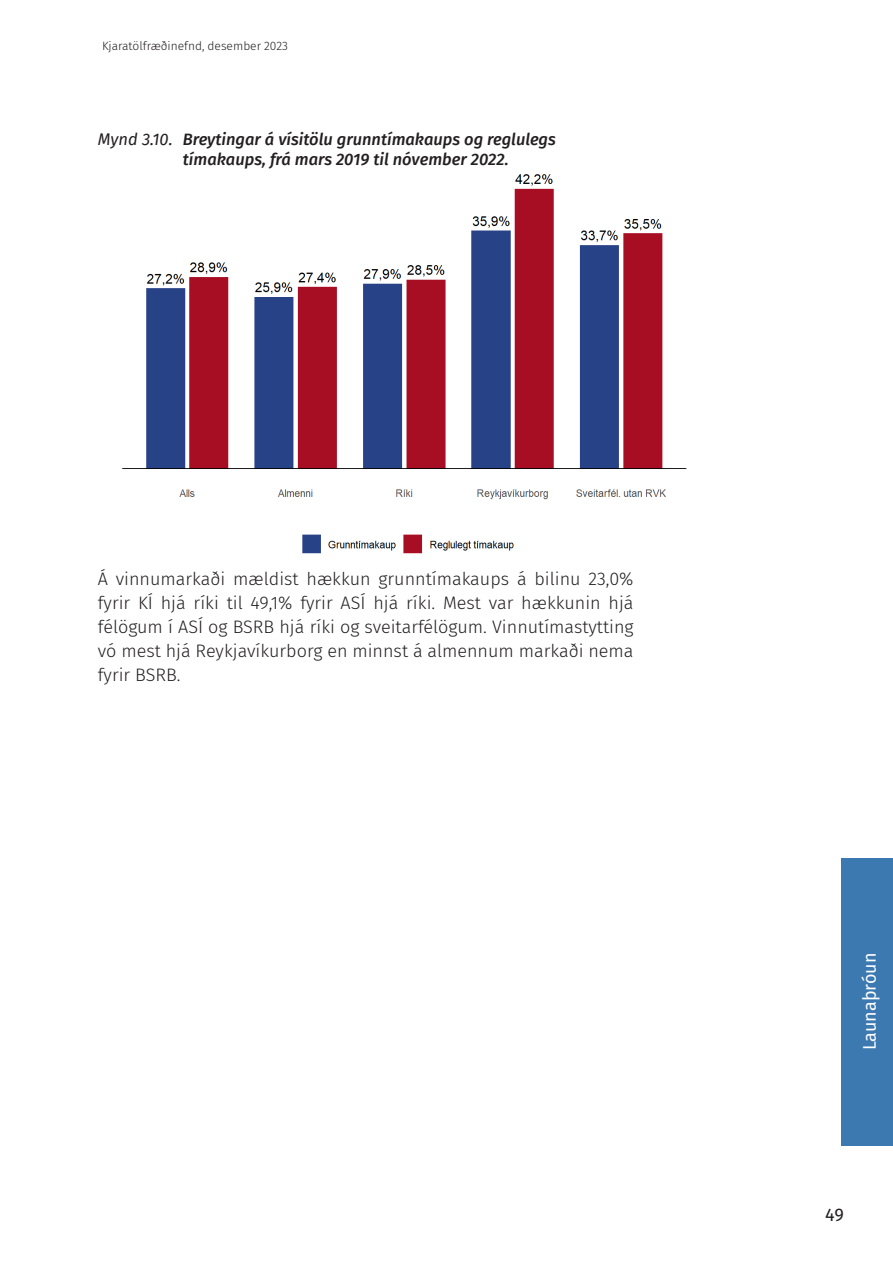
<style>
.page{position:relative;width:893px;height:1263px;background:#fff}
.page>*{position:absolute;margin:0;border:0;box-sizing:border-box;transform-origin:0 0}
._2_efnisgrein{font:300 18px/24px "Fira Sans";color:#231f20;text-align:justify}
.t1{font:18px "Fira Sans";color:#231f20}
.t2{font:17.85px "Fira Sans";color:#fff}
.Myndatexti{font:italic 500 16.5px/19.5px "Fira Sans";color:#231f20}
.t3{font:300 12px "Fira Sans";color:#231f20}
.s1{font-weight:400}
</style>
<div class="page">
<hr style="left:0;top:858px;width:1px;height:287px;background:#3c79b0">
<div style="left:842px;top:858px;width:51px;height:287px;background:#3c79b0"></div>
<img style="left:122px;top:174px;width:565px;height:380px">
<p class="t3" style="left:102px;top:37px;width:187px">Kjaratölfræðinefnd, desember 2023</p>
<p class="Myndatexti" style="left:183px;top:129px;width:374px;text-indent:-85px"><span class="s1">Mynd 3.10.</span> Breytingar á vísitölu grunntímakaups og reglulegs tímakaups, frá mars 2019 til nóvember 2022.</p>
<p class="_2_efnisgrein" style="left:98px;top:567px;width:537px">Á vinnumarkaði mældist hækkun grunntímakaups á bilinu 23,0% fyrir KÍ hjá ríki til 49,1% fyrir ASÍ hjá ríki. Mest var hækkunin hjá félögum í ASÍ og BSRB hjá ríki og sveitarfélögum. Vinnutímastytting vó mest hjá Reykjavíkurborg en minnst á almennum markaði nema fyrir BSRB.</p>
<p class="t2" style="left:856px;top:1050px;width:99px;rotate:-90deg">Launaþróun</p>
<p class="t1" style="left:825px;top:1201px;width:20px">49</p>
</div>
